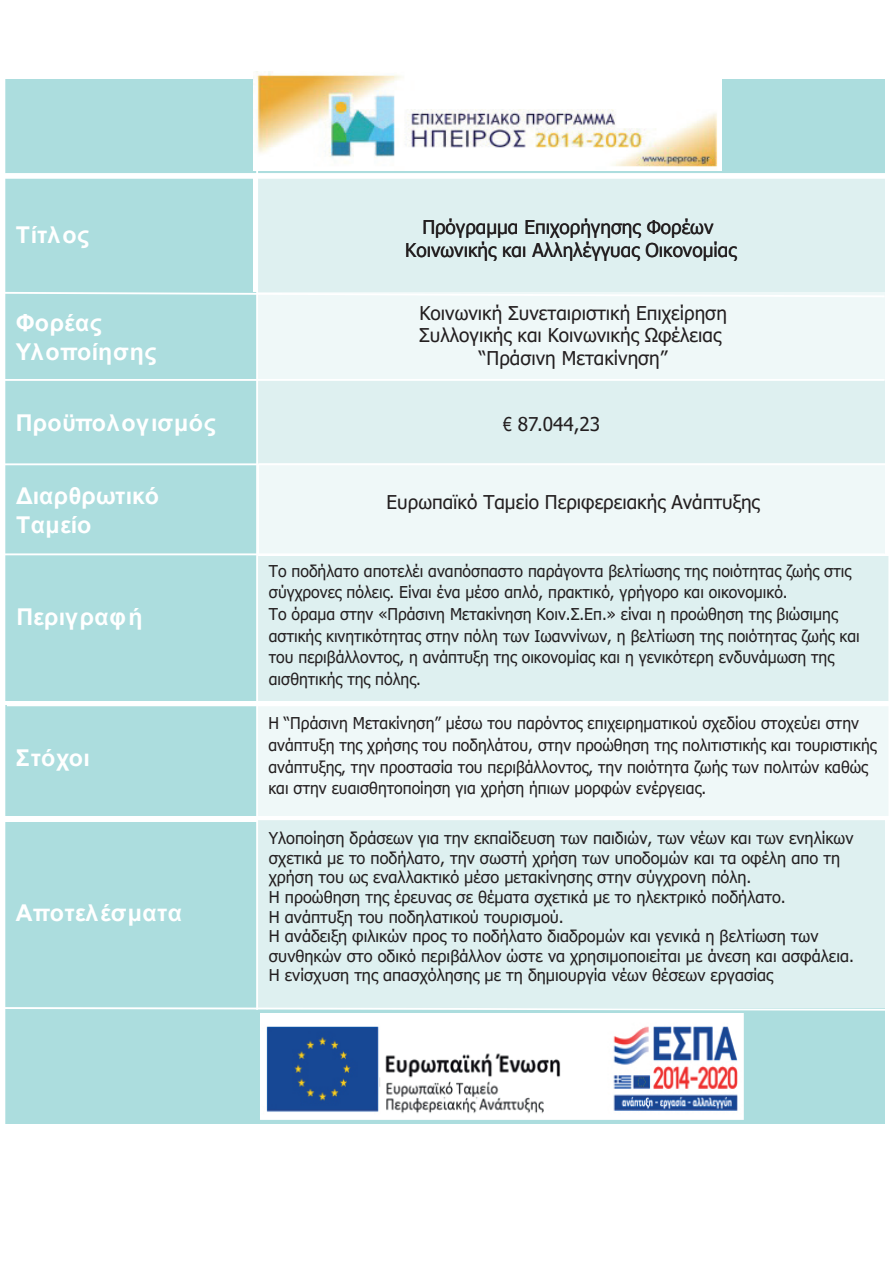
<style>
.page{position:relative;width:893px;height:1263px;background:#fff}
.page>*{position:absolute;margin:0;border:0;box-sizing:border-box;transform-origin:0 0}
.t1{font:700 23.25px/29.5px "Arial";letter-spacing:.015em;color:#fff}
.t2{font:19.05px/22.8px "Tahoma";color:#231f20;text-align:center}
.t3{font:19.05px "Tahoma";color:#231f20;scale:.79 1}
.t4{font:16.2px/21.8px "Tahoma";color:#231f20}
</style>
<div class="page">
<div style="left:4px;top:79px;width:881px;height:97px;background:#acddde"></div>
<div style="left:4px;top:1008px;width:881px;height:116px;background:#acddde"></div>
<div style="left:4px;top:176px;width:249px;height:117px;background:#acddde"></div>
<div style="left:257px;top:176px;width:628px;height:117px;background:#def0f0"></div>
<div style="left:4px;top:293px;width:253px;height:87px;background:#acddde"></div>
<div style="left:257px;top:293px;width:628px;height:87px;background:#eff8f8"></div>
<div style="left:4px;top:380px;width:253px;height:84px;background:#acddde"></div>
<div style="left:257px;top:380px;width:628px;height:84px;background:#def0f0"></div>
<div style="left:4px;top:464px;width:253px;height:90px;background:#acddde"></div>
<div style="left:259px;top:463px;width:626px;height:90px;background:#eff8f8"></div>
<div style="left:4px;top:554px;width:253px;height:147px;background:#acddde"></div>
<div style="left:257px;top:556px;width:632px;height:145px;background:#def0f0"></div>
<div style="left:4px;top:705px;width:253px;height:111px;background:#acddde"></div>
<div style="left:257px;top:705px;width:632px;height:111px;background:#eff8f8"></div>
<div style="left:4px;top:823px;width:253px;height:185px;background:#acddde"></div>
<div style="left:257px;top:819px;width:628px;height:189px;background:#def0f0"></div>
<hr style="left:256px;top:171px;width:2px;height:839px;background:#fff">
<div style="left:3px;top:173px;width:886px;height:6px;background:#fff"></div>
<svg style="left:5px;top:291px;width:880px;height:7px"></svg>
<hr style="left:3px;top:379px;width:882px;height:2px;background:#fff">
<hr style="left:3px;top:463px;width:886px;height:2px;background:#fff">
<hr style="left:3px;top:553px;width:882px;height:2px;background:#fff">
<hr style="left:7px;top:704px;width:882px;height:2px;background:#fff">
<hr style="left:7px;top:818px;width:882px;height:2px;background:#fff">
<svg style="left:5px;top:1006px;width:880px;height:6px"></svg>
<hr style="left:3px;top:74px;width:2px;height:1054px;background:#fff">
<hr style="left:888px;top:76px;width:2px;height:1045px;background:#fff">
<img style="left:254px;top:72px;width:468px;height:99px">
<img style="left:260px;top:1013px;width:483px;height:106px">
<div style="left:258px;top:1011px;width:487px;height:110px;border:1px solid #acddde"></div>
<h1 class="t1" style="left:16px;top:220px;width:75px">Τίτλος</h1>
<h1 class="t1" style="left:16px;top:308px;width:142px">Φορέας<br>Υλοποίησης</h1>
<h1 class="t1" style="left:16px;top:408px;width:201px">Προϋπολογισμός</h1>
<h1 class="t1" style="left:16px;top:481px;width:144px">Διαρθρωτικό<br>Ταμείο</h1>
<h1 class="t1" style="left:17px;top:602px;width:127px">Περιγραφή</h1>
<h1 class="t1" style="left:16px;top:743px;width:75px">Στόχοι</h1>
<h1 class="t1" style="left:16px;top:898px;width:168px">Αποτελέσματα</h1>
<p class="t2" style="left:405px;top:217px;width:333px">Πρόγραμμα Επιχορήγησης Φορέων<br>Κοινωνικής και Αλληλέγγυας Οικονομίας</p>
<p class="t2" style="left:419px;top:302px;width:309px">Κοινωνική Συνεταιριστική Επιχείρηση<br>Συλλογικής και Κοινωνικής Ωφέλειας “Πράσινη Μετακίνηση”</p>
<p class="t3" style="left:504px;top:411px;width:124px">€ 87.044,23</p>
<p class="t2" style="left:387px;top:492px;width:375px">Ευρωπαϊκό Ταμείο Περιφερειακής Ανάπτυξης</p>
<p class="t4" style="left:269px;top:561px;width:593px">Το ποδήλατο αποτελέι αναπόσπαστο παράγοντα βελτίωσης της ποιότητας ζωής στις σύγχρονες πόλεις. Είναι ένα μέσο απλό, πρακτικό, γρήγορο και οικονομικό.<br>Το όραμα στην «Πράσινη Μετακίνηση Κοιν.Σ.Επ.» είναι η προώθηση της βιώσιμης αστικής κινητικότητας στην πόλη των Ιωαννίνων, η βελτίωση της ποιότητας ζωής και του περιβάλλοντος, η ανάπτυξη της οικονομίας και η γενικότερη ενδυνάμωση της αισθητικής της πόλης.</p>
<p class="t4" style="left:268px;top:713px;width:610px">Η “Πράσινη Μετακίνηση” μέσω του παρόντος επιχειρηματικού σχεδίου στοχεύει στην ανάπτυξη της χρήσης του ποδηλάτου, στην προώθηση της πολιτιστικής και τουριστικής ανάπτυξης, την προστασία του περιβάλλοντος, την ποιότητα ζωής των πολιτών καθώς και στην ευαισθητοποίηση για χρήση ήπιων μορφών ενέργειας.</p>
<p class="t4" style="left:269px;top:830px;width:587px;line-height:19.5px">Υλοποίηση δράσεων για την εκπαίδευση των παιδιών, των νέων και των ενηλίκων σχετικά με το ποδήλατο, την σωστή χρήση των υποδομών και τα οφέλη απο τη χρήση του ως εναλλακτικό μέσο μετακίνησης στην σύγχρονη πόλη.<br>Η προώθηση της έρευνας σε θέματα σχετικά με το ηλεκτρικό ποδήλατο.<br>Η ανάπτυξη του ποδηλατικού τουρισμού.<br>Η ανάδειξη φιλικών προς το ποδήλατο διαδρομών και γενικά η βελτίωση των συνθηκών στο οδικό περιβάλλον ώστε να χρησιμοποιείται με άνεση και ασφάλεια.<br>Η ενίσχυση της απασχόλησης με τη δημιουργία νέων θέσεων εργασίας</p>
</div>
